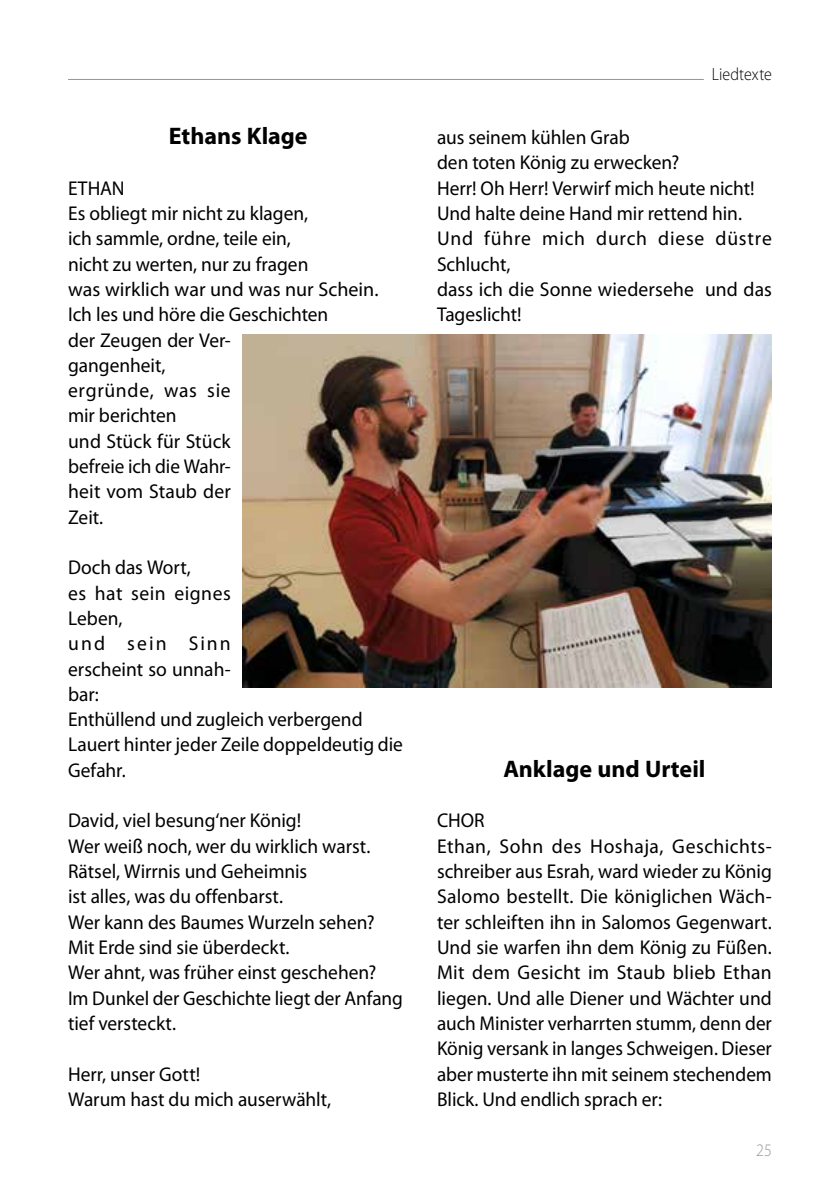
<style>
.page{position:relative;width:840px;height:1191px;background:#fff}
.page>*{position:absolute;margin:0;border:0;box-sizing:border-box;transform-origin:0 0}
.t1{font:700 24px "Myriad Pro";color:#000}
.t2{font:20px/25.4px "Myriad Pro";color:#000}
.t3{font:300 17.6px "Myriad Pro";letter-spacing:.005em;color:#000;scale:.91 1}
.t4{font:300 17.6px "Myriad Pro";color:#939598;scale:.91 1}
</style>
<div class="page">
<hr style="left:68px;top:79px;width:635px;height:1px;background:#939598">
<img style="left:242px;top:334px;width:529px;height:353px">
<p class="t1" style="left:169px;top:120px;width:140px">Ethans Klage</p>
<p class="t2" style="left:68px;top:175px;width:312px">ETHAN<br>Es obliegt mir nicht zu klagen,<br>ich sammle, ordne, teile ein,<br>nicht zu werten, nur zu fragen<br>was wirklich war und was nur Schein.<br>Ich les und höre die Geschichten<br>der Zeugen der Ver-<br>gangenheit,<br>ergründe, was sie<br>mir berichten<br>und Stück für Stück<br>befreie ich die Wahr-<br>heit vom Staub der<br>Zeit.</p>
<p class="t2" style="left:68px;top:554px;width:336px">Doch das Wort,<br>es hat sein eignes<br>Leben,<br>und sein Sinn<br>erscheint so unnah-<br>bar:<br>Enthüllend und zugleich verbergend<br>Lauert hinter jeder Zeile doppeldeutig die<br>Gefahr.</p>
<p class="t2" style="left:68px;top:807px;width:336px">David, viel besung‘ner König!<br>Wer weiß noch, wer du wirklich warst.<br>Rätsel, Wirrnis und Geheimnis<br>ist alles, was du offenbarst.<br>Wer kann des Baumes Wurzeln sehen?<br>Mit Erde sind sie überdeckt.<br>Wer ahnt, was früher einst geschehen?<br>Im Dunkel der Geschichte liegt der Anfang tief versteckt.</p>
<p class="t2" style="left:68px;top:1060px;width:264px">Herr, unser Gott!<br>Warum hast du mich auserwählt,</p>
<p class="t3" style="left:711px;top:64px;width:67px">Liedtexte</p>
<p class="t2" style="left:437px;top:124px;width:336px">aus seinem kühlen Grab<br>den toten König zu erwecken?<br>Herr! Oh Herr! Verwirf mich heute nicht!<br>Und halte deine Hand mir rettend hin.<br>Und führe mich durch diese düstre<br>Schlucht,<br>dass ich die Sonne wiedersehe und das<br>Tageslicht!</p>
<p class="t1" style="left:503px;top:753px;width:203px">Anklage und Urteil</p>
<p class="t2" style="left:437px;top:807px;width:336px">CHOR<br>Ethan, Sohn des Hoshaja, Geschichts&shy;schreiber aus Esrah, ward wieder zu König Salomo bestellt. Die königlichen Wäch&shy;ter schleiften ihn in Salomos Gegenwart.<br>Und sie warfen ihn dem König zu Füßen.<br>Mit dem Gesicht im Staub blieb Ethan liegen. Und alle Diener und Wächter und auch Minister verharrten stumm, denn der König versank in langes Schweigen. Dieser aber musterte ihn mit seinem stechendem Blick. Und endlich sprach er:</p>
<p class="t4" style="left:755px;top:1140px;width:19px">25</p>
</div>
